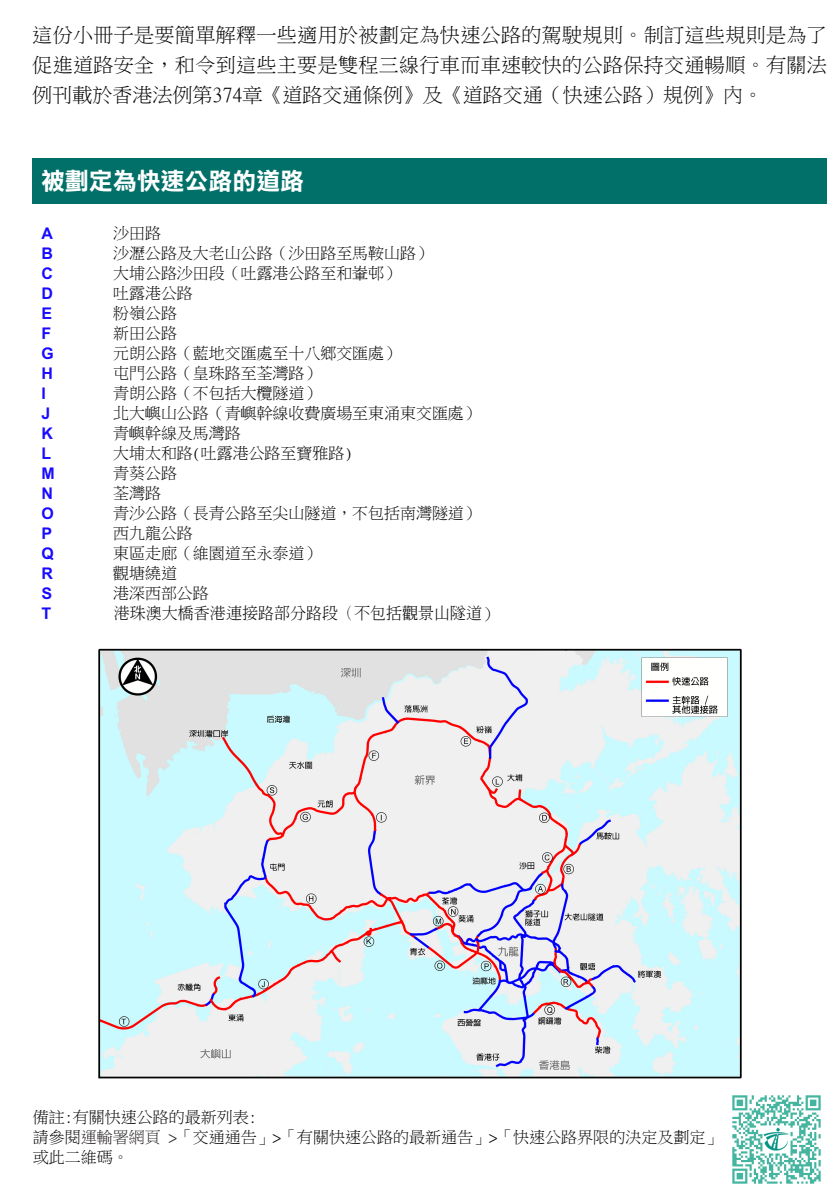
<style>
.page{position:relative;width:840px;height:1191px;background:#fff}
.page>*{position:absolute;margin:0;border:0;box-sizing:border-box;transform-origin:0 0}
.t1{font:24px "DF Li Hei Bd HK BF";color:#fff}
.t2{font:20px/30px "Ming Li U";color:#000;text-align:justify}
.t3{font:16px/20px "Ming Li U";color:#000}
.t4{font:300 16px "Adobe Ming Std";color:#000}
.t5{font:16px "DF Li Hei Bd HK BF";color:#180aff}
.s1{font-family:"Ming Li U";font-weight:400}
.s2{color:#231f20}
</style>
<div class="page">
<img style="left:98px;top:648px;width:644px;height:431px">
<img style="left:732px;top:1095px;width:89px;height:89px">
<div style="left:32px;top:159px;width:794px;height:45px;background:#007068"></div>
<p class="t2" style="left:32px;top:20px;width:795px">這份小冊子是要簡單解釋一些適用於被劃定為快速公路的駕駛規則。制訂這些規則是為了促進道路安全，和令到這些主要是雙程三線行車而車速較快的公路保持交通暢順。有關法例刊載於香港法例第374章《道路交通條例》及《道路交通（快速公路）規例》內。</p>
<h1 class="t1" style="left:41px;top:169px;width:264px">被劃定為快速公路的道路</h1>
<p class="t5" style="left:41px;top:225px;width:13px">A</p>
<p class="t3" style="left:113px;top:223px;width:49px">沙田路</p>
<p class="t5" style="left:41px;top:245px;width:13px">B</p>
<p class="t3" style="left:113px;top:243px;width:320px">沙瀝公路及大老山公路（沙田路至馬鞍山路）</p>
<p class="t5" style="left:41px;top:265px;width:13px">C</p>
<p class="t3" style="left:113px;top:263px;width:288px">大埔公路沙田段（吐露港公路至和輋邨）</p>
<p class="t5" style="left:41px;top:285px;width:13px">D</p>
<p class="t3" style="left:113px;top:283px;width:81px">吐露港公路</p>
<p class="t5" style="left:41px;top:305px;width:12px">E</p>
<p class="t3" style="left:113px;top:303px;width:65px">粉嶺公路</p>
<p class="t5" style="left:41px;top:325px;width:11px">F</p>
<p class="t3" style="left:113px;top:323px;width:65px">新田公路</p>
<p class="t5" style="left:41px;top:345px;width:14px">G</p>
<p class="t3" style="left:113px;top:343px;width:288px">元朗公路（藍地交匯處至十八鄉交匯處）</p>
<p class="t5" style="left:41px;top:365px;width:13px">H</p>
<p class="t3" style="left:113px;top:363px;width:208px">屯門公路（皇珠路至荃灣路）</p>
<p class="t5" style="left:41px;top:385px;width:6px">I</p>
<p class="t3" style="left:113px;top:383px;width:208px">青朗公路（不包括大欖隧道）</p>
<p class="t5" style="left:41px;top:405px;width:10px">J</p>
<p class="t3" style="left:113px;top:403px;width:368px">北大嶼山公路（青嶼幹線收費廣場至東涌東交匯處）</p>
<p class="t5" style="left:41px;top:425px;width:13px">K</p>
<p class="t3" style="left:113px;top:423px;width:129px">青嶼幹線及馬灣路</p>
<p class="t5" style="left:41px;top:445px;width:11px">L</p>
<p class="t3" style="left:113px;top:443px;width:240px">大埔太和路(吐露港公路至寶雅路)</p>
<p class="t5" style="left:41px;top:465px;width:14px">M</p>
<p class="t3" style="left:113px;top:463px;width:65px">青葵公路</p>
<p class="t5" style="left:41px;top:485px;width:13px">N</p>
<p class="t3" style="left:113px;top:483px;width:49px">荃灣路</p>
<p class="t5" style="left:41px;top:505px;width:14px">O</p>
<p class="t3" style="left:113px;top:503px;width:368px">青沙公路（長青公路至尖山隧道，不包括南灣隧道）</p>
<p class="t5" style="left:41px;top:525px;width:12px">P</p>
<p class="t3" style="left:113px;top:523px;width:81px">西九龍公路</p>
<p class="t5" style="left:41px;top:545px;width:14px">Q</p>
<p class="t3" style="left:113px;top:543px;width:208px">東區走廊（維園道至永泰道）</p>
<p class="t5" style="left:41px;top:565px;width:13px">R</p>
<p class="t3" style="left:113px;top:563px;width:65px">觀塘繞道</p>
<p class="t5" style="left:41px;top:585px;width:12px">S</p>
<p class="t3" style="left:113px;top:583px;width:97px">港深西部公路</p>
<p class="t5" style="left:41px;top:605px;width:11px">T</p>
<p class="t4" style="left:114px;top:604px;width:385px">港珠澳大橋香港連接路部分路段（不包括觀景山隧道<span class="s1">）</span></p>
<p class="t3" style="left:33px;top:1107px;width:689px">備註:有關快速公路的最新列表:<br>請參閱<span class="s2">運輸署網頁 &gt;</span>「交通通告」&gt;「有關快速公路的最新通告」&gt;「快速公路界限的決定及劃定」或此二維碼。</p>
</div>
